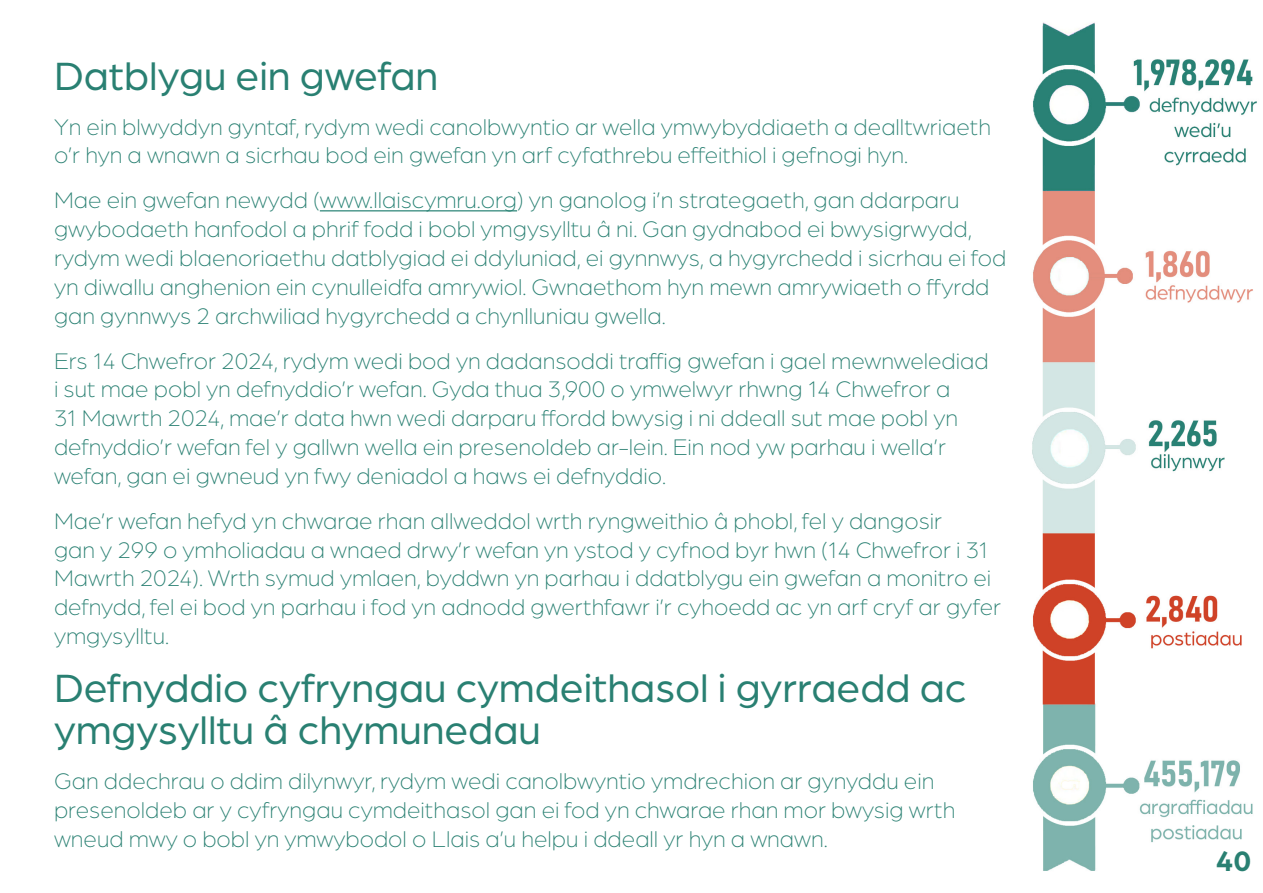
<style>
.page{position:relative;width:1263px;height:893px;background:#fff}
.page>*{position:absolute;margin:0;border:0;box-sizing:border-box;transform-origin:0 0}
.t1{font:42px/42px "Arboria";color:#298072}
.t2{font:700 30px "Arboria";color:#298072}
.t3{font:300 24px/28.8px "Arboria";color:#298072}
.s1{color:#258173}
</style>
<div class="page">
<hr style="left:320px;top:210px;width:197px;height:1px;background:#258173">
<img style="left:1032px;top:22px;width:225px;height:849px">
<p class="t1" style="left:54px;top:53px;width:386px">Datblygu ein gwefan</p>
<p class="t3" style="left:54px;top:112px;width:938px">Yn ein blwyddyn gyntaf, rydym wedi canolbwyntio ar wella ymwybyddiaeth a dealltwriaeth o’r hyn a wnawn a sicrhau bod ein gwefan yn arf cyfathrebu effeithiol i gefnogi hyn.</p>
<p class="t3" style="left:54px;top:185px;width:954px">Mae ein gwefan newydd (<span class="s1">www.llaiscymru.org</span>) yn ganolog i’n strategaeth, gan ddarparu gwybodaeth hanfodol a phrif fodd i bobl ymgysylltu â ni. Gan gydnabod ei bwysigrwydd, rydym wedi blaenoriaethu datblygiad ei ddyluniad, ei gynnwys, a hygyrchedd i sicrhau ei fod yn diwallu anghenion ein cynulleidfa amrywiol. Gwnaethom hyn mewn amrywiaeth o ffyrdd gan gynnwys 2 archwiliad hygyrchedd a chynlluniau gwella.</p>
<p class="t3" style="left:54px;top:346px;width:936px">Ers 14 Chwefror 2024, rydym wedi bod yn dadansoddi traffig gwefan i gael mewnwelediad i sut mae pobl yn defnyddio’r wefan. Gyda thua 3,900 o ymwelwyr rhwng 14 Chwefror a<br>31 Mawrth 2024, mae’r data hwn wedi darparu ffordd bwysig i ni ddeall sut mae pobl yn defnyddio’r wefan fel y gallwn wella ein presenoldeb ar-lein. Ein nod yw parhau i wella’r wefan, gan ei gwneud yn fwy deniadol a haws ei defnyddio.</p>
<p class="t3" style="left:54px;top:506px;width:949px">Mae’r wefan hefyd yn chwarae rhan allweddol wrth ryngweithio â phobl, fel y dangosir<br>gan y 299 o ymholiadau a wnaed drwy’r wefan yn ystod y cyfnod byr hwn (14 Chwefror i 31<br>Mawrth 2024). Wrth symud ymlaen, byddwn yn parhau i ddatblygu ein gwefan a monitro ei defnydd, fel ei bod yn parhau i fod yn adnodd gwerthfawr i’r cyhoedd ac yn arf cryf ar gyfer ymgysylltu.</p>
<p class="t1" style="left:54px;top:666px;width:914px">Defnyddio cyfryngau cymdeithasol i gyrraedd ac ymgysylltu â chymunedau</p>
<p class="t3" style="left:54px;top:766px;width:903px">Gan ddechrau o ddim dilynwyr, rydym wedi canolbwyntio ymdrechion ar gynyddu ein presenoldeb ar y cyfryngau cymdeithasol gan ei fod yn chwarae rhan mor bwysig wrth wneud mwy o bobl yn ymwybodol o Llais a’u helpu i ddeall yr hyn a wnawn.</p>
<p class="t2" style="left:1215px;top:840px;width:38px">40</p>
</div>
